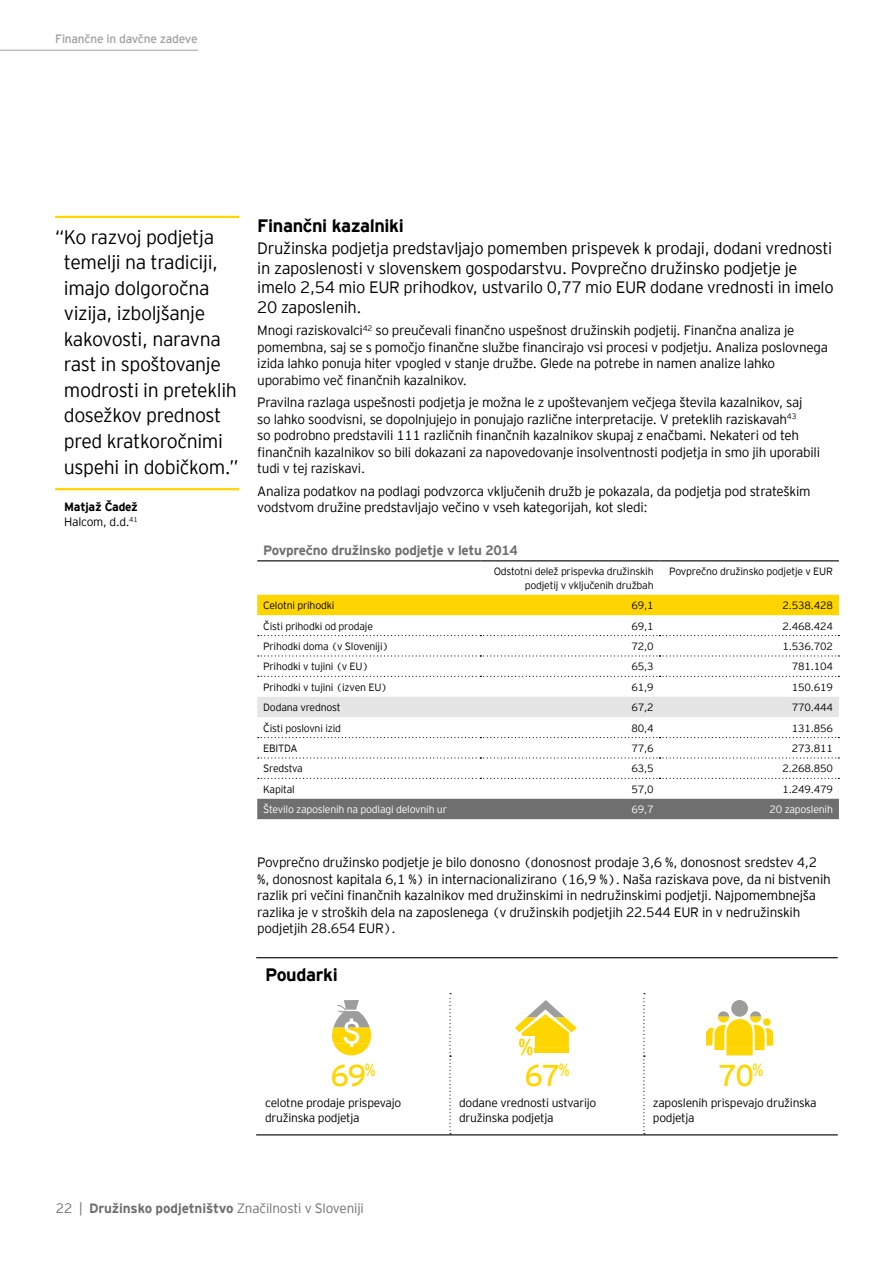
<style>
.page{position:relative;width:893px;height:1263px;background:#fff}
.page>*{position:absolute;margin:0;border:0;box-sizing:border-box;transform-origin:0 0}
.t1{font:30px "EY Interstate";color:#ffd500}
.t2{font:300 19.5px/25.5px "EY Interstate";letter-spacing:-.02em;color:#000}
.t3{font:700 18px "EY Interstate";letter-spacing:-.02em;color:#000}
.t4{font:300 16.5px/19.5px "EY Interstate";letter-spacing:-.02em;color:#000}
.t5{font:300 13.5px/16.5px "EY Interstate";letter-spacing:-.02em;color:#000}
.t6{font:300 13.5px "EY Interstate";letter-spacing:-.015em;color:#706f6f}
.t7{font:700 13.5px "EY Interstate";letter-spacing:-.02em;color:#706f6f}
.t8{font:300 12px/15px "EY Interstate";letter-spacing:-.02em;color:#000}
.t9{font:700 12px/15px "EY Interstate";letter-spacing:-.02em;color:#000}
.t10{font:12px "EY Interstate";letter-spacing:-.02em;color:#9f9f9f}
.t11{font:300 10.5px/13.5px "EY Interstate";letter-spacing:-.02em;color:#000;text-align:right}
.t12{font:300 10.5px "EY Interstate";letter-spacing:-.02em;color:#fff}
.s1{font-weight:300}
.s2{font-weight:700}
</style>
<div class="page">
<hr style="left:0;top:50px;width:198px;height:1px;background:#9f9f9f">
<hr style="left:55px;top:216px;width:184px;height:2px;background:#ffd500">
<hr style="left:55px;top:488px;width:184px;height:2px;background:#ffd500">
<div style="left:257px;top:595px;width:582px;height:20px;background:#ffd500"></div>
<div style="left:257px;top:697px;width:582px;height:20px;background:#e5e5e5"></div>
<div style="left:257px;top:799px;width:582px;height:20px;background:#706f6f"></div>
<svg style="left:258px;top:635px;width:581px;height:1px"></svg>
<svg style="left:258px;top:655px;width:581px;height:1px"></svg>
<svg style="left:258px;top:676px;width:581px;height:1px"></svg>
<svg style="left:258px;top:737px;width:581px;height:1px"></svg>
<svg style="left:258px;top:757px;width:581px;height:1px"></svg>
<svg style="left:258px;top:778px;width:581px;height:1px"></svg>
<hr style="left:257px;top:560px;width:223px;height:1px;background:#000">
<hr style="left:480px;top:560px;width:180px;height:1px;background:#000">
<hr style="left:660px;top:560px;width:179px;height:1px;background:#000">
<svg style="left:449px;top:993px;width:2px;height:141px"></svg>
<svg style="left:643px;top:993px;width:2px;height:141px"></svg>
<hr style="left:256px;top:1134px;width:194px;height:1px;background:#000">
<hr style="left:450px;top:1134px;width:194px;height:1px;background:#000">
<hr style="left:644px;top:1134px;width:194px;height:1px;background:#000">
<hr style="left:256px;top:957px;width:194px;height:1px;background:#000">
<hr style="left:450px;top:957px;width:194px;height:1px;background:#000">
<hr style="left:644px;top:957px;width:194px;height:1px;background:#000">
<svg style="left:332px;top:1000px;width:39px;height:55px"></svg>
<div style="left:731px;top:1000px;width:17px;height:17px;background:#9d9d9c;border-radius:50%"></div>
<svg style="left:706px;top:1011px;width:67px;height:44px"></svg>
<div style="left:763px;top:1018px;width:8px;height:8px;background:#ffd500;border-radius:50%"></div>
<svg style="left:515px;top:1000px;width:62px;height:55px"></svg>
<p class="t10" style="left:55px;top:31px;width:144px">Finančne in davčne zadeve</p>
<h2 class="t2" style="left:64px;top:223px;width:176px;text-indent:-9px">“Ko razvoj podjetja temelji na tradiciji, imajo dolgoročna vizija, izboljšanje kakovosti, naravna rast in spoštovanje modrosti in preteklih dosežkov prednost pred kratkoročnimi uspehi in dobičkom.”</h2>
<p class="t9" style="left:64px;top:498px;width:75px">Matjaž Čadež<br><span class="s1">Halcom, d.d.</span><sup>41</sup></p>
<h3 class="t3" style="left:257px;top:212px;width:148px">Finančni kazalniki</h3>
<p class="t4" style="left:257px;top:238px;width:578px">Družinska podjetja predstavljajo pomemben prispevek k prodaji, dodani vrednosti in zaposlenosti v slovenskem gospodarstvu. Povprečno družinsko podjetje je imelo 2,54 mio EUR prihodkov, ustvarilo 0,77 mio EUR dodane vrednosti in imelo 20 zaposlenih.</p>
<p class="t5" style="left:257px;top:321px;width:572px">Mnogi raziskovalci<sup>42</sup> so preučevali finančno uspešnost družinskih podjetij. Finančna analiza je pomembna, saj se s pomočjo finančne službe financirajo vsi procesi v podjetju. Analiza poslovnega izida lahko ponuja hiter vpogled v stanje družbe. Glede na potrebe in namen analize lahko uporabimo več finančnih kazalnikov.</p>
<p class="t5" style="left:257px;top:393px;width:564px">Pravilna razlaga uspešnosti podjetja je možna le z upoštevanjem večjega števila kazalnikov, saj<br>so lahko soodvisni, se dopolnjujejo in ponujajo različne interpretacije. V preteklih raziskavah<sup>43<br></sup>so podrobno predstavili 111 različnih finančnih kazalnikov skupaj z enačbami. Nekateri od teh finančnih kazalnikov so bili dokazani za napovedovanje insolventnosti podjetja in smo jih uporabili tudi v tej raziskavi.</p>
<p class="t5" style="left:257px;top:482px;width:555px">Analiza podatkov na podlagi podvzorca vključenih družb je pokazala, da podjetja pod strateškim vodstvom družine predstavljajo večino v vseh kategorijah, kot sledi:</p>
<p class="t7" style="left:263px;top:540px;width:256px">Povprečno družinsko podjetje v letu 2014</p>
<p class="t11" style="left:494px;top:564px;width:161px">Odstotni delež prispevka družinskih podjetij v vključenih družbah</p>
<p class="t11" style="left:669px;top:564px;width:165px">Povprečno družinsko podjetje v EUR</p>
<p class="t11" style="left:263px;top:598px;width:73px">Celotni prihodki</p>
<p class="t11" style="left:631px;top:598px;width:24px">69,1</p>
<p class="t11" style="left:782px;top:598px;width:52px">2.538.428</p>
<p class="t11" style="left:263px;top:618px;width:111px">Čisti prihodki od prodaje</p>
<p class="t11" style="left:631px;top:618px;width:24px">69,1</p>
<p class="t11" style="left:782px;top:618px;width:52px">2.468.424</p>
<p class="t11" style="left:263px;top:639px;width:127px">Prihodki doma (v Sloveniji)</p>
<p class="t11" style="left:631px;top:639px;width:24px">72,0</p>
<p class="t11" style="left:782px;top:639px;width:52px">1.536.702</p>
<p class="t11" style="left:263px;top:659px;width:107px">Prihodki v tujini (v EU)</p>
<p class="t11" style="left:631px;top:659px;width:24px">65,3</p>
<p class="t11" style="left:792px;top:659px;width:43px">781.104</p>
<p class="t11" style="left:263px;top:680px;width:126px">Prihodki v tujini (izven EU)</p>
<p class="t11" style="left:631px;top:680px;width:24px">61,9</p>
<p class="t11" style="left:792px;top:680px;width:43px">150.619</p>
<p class="t11" style="left:263px;top:700px;width:79px">Dodana vrednost</p>
<p class="t11" style="left:631px;top:700px;width:24px">67,2</p>
<p class="t11" style="left:792px;top:700px;width:43px">770.444</p>
<p class="t11" style="left:263px;top:720px;width:79px">Čisti poslovni izid</p>
<p class="t11" style="left:631px;top:720px;width:24px">80,4</p>
<p class="t11" style="left:792px;top:720px;width:43px">131.856</p>
<p class="t11" style="left:263px;top:741px;width:36px">EBITDA</p>
<p class="t11" style="left:631px;top:741px;width:24px">77,6</p>
<p class="t11" style="left:792px;top:741px;width:43px">273.811</p>
<p class="t11" style="left:263px;top:761px;width:41px">Sredstva</p>
<p class="t11" style="left:631px;top:761px;width:24px">63,5</p>
<p class="t11" style="left:782px;top:761px;width:52px">2.268.850</p>
<p class="t11" style="left:263px;top:782px;width:33px">Kapital</p>
<p class="t11" style="left:631px;top:782px;width:24px">57,0</p>
<p class="t11" style="left:782px;top:782px;width:52px">1.249.479</p>
<p class="t12" style="left:263px;top:802px;width:185px">Število zaposlenih na podlagi delovnih ur</p>
<p class="t12" style="left:631px;top:802px;width:24px">69,7</p>
<p class="t12" style="left:769px;top:802px;width:65px">20 zaposlenih</p>
<p class="t5" style="left:257px;top:853px;width:575px">Povprečno družinsko podjetje je bilo donosno (donosnost prodaje 3,6 %, donosnost sredstev 4,2 %, donosnost kapitala 6,1 %) in internacionalizirano (16,9 %). Naša raziskava pove, da ni bistvenih razlik pri večini finančnih kazalnikov med družinskimi in nedružinskimi podjetji. Najpomembnejša razlika je v stroških dela na zaposlenega (v družinskih podjetjih 22.544 EUR in v nedružinskih podjetjih 28.654 EUR).</p>
<h3 class="t3" style="left:265px;top:962px;width:74px">Poudarki</h3>
<h1 class="t1" style="left:331px;top:1054px;width:47px">69<sup>%</sup></h1>
<p class="t8" style="left:265px;top:1095px;width:138px">celotne prodaje prispevajo družinska podjetja</p>
<h1 class="t1" style="left:524px;top:1054px;width:47px">67<sup>%</sup></h1>
<p class="t8" style="left:459px;top:1095px;width:139px">dodane vrednosti ustvarijo družinska podjetja</p>
<h1 class="t1" style="left:718px;top:1054px;width:47px">70<sup>%</sup></h1>
<p class="t8" style="left:653px;top:1095px;width:165px">zaposlenih prispevajo družinska podjetja</p>
<p class="t6" style="left:56px;top:1199px;width:310px">22 | <span class="s2">Družinsko podjetništvo</span> Značilnosti v Sloveniji</p>
</div>
